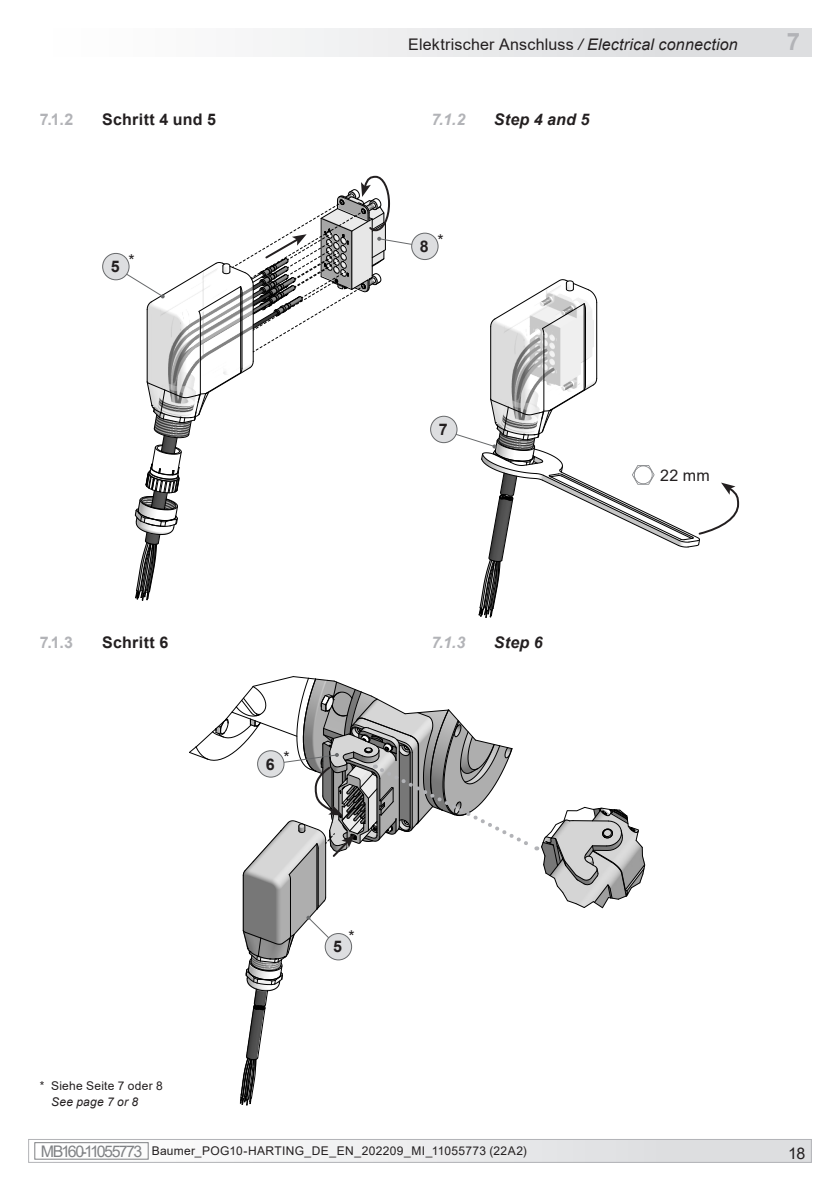
<style>
.page{position:relative;width:840px;height:1191px;background:#fff}
.page>*{position:absolute;margin:0;border:0;box-sizing:border-box;transform-origin:0 0}
.t1{font:700 24px "Arial";color:#b2b3b7}
.t2{font:16px "Arial";letter-spacing:.01em;color:#231f20}
.t3{font:700 16px "Arial";letter-spacing:.015em;color:#231f20}
.t4{font:italic 700 16px "Arial";letter-spacing:.015em;color:#231f20}
.t5{font:700 16px "Arial";color:#b2b3b7}
.t6{font:italic 700 16px "Arial";color:#b2b3b7}
.t7{font:12px "Arial";letter-spacing:.025em;color:#231f20}
.t8{font:italic 12px "Arial";letter-spacing:.02em;color:#231f20}
.s1{font-style:italic}
.s2{font-size:16px;color:#808285}
</style>
<div class="page">
<div style="left:29px;top:1139px;width:781px;height:23px;background:linear-gradient(to right,#fafafa,#dbdcde)"></div>
<div style="left:35px;top:1142px;width:113px;height:17px;border:1px solid #808285"></div>
<div style="left:28px;top:1139px;width:783px;height:23px;border:1px solid #b2b3b7"></div>
<div style="left:28px;top:28px;width:783px;height:29px;background:linear-gradient(to right,#fff,#d8d9dc)"></div>
<img style="left:146px;top:352px;width:108px;height:13px">
<hr style="left:240px;top:286px;width:1px;height:87px;background:#000">
<hr style="left:241px;top:292px;width:1px;height:76px;background:#000">
<hr style="left:200px;top:317px;width:1px;height:76px;background:#000">
<hr style="left:147px;top:309px;width:1px;height:73px;background:#000">
<hr style="left:253px;top:285px;width:1px;height:76px;background:#000">
<svg style="left:135px;top:361px;width:118px;height:240px"></svg>
<img style="left:491px;top:297px;width:107px;height:81px">
<hr style="left:583px;top:304px;width:1px;height:86px;background:#000">
<hr style="left:585px;top:309px;width:1px;height:76px;background:#000">
<hr style="left:543px;top:334px;width:1px;height:76px;background:#000">
<hr style="left:490px;top:327px;width:1px;height:72px;background:#000">
<svg style="left:490px;top:279px;width:106px;height:55px"></svg>
<hr style="left:596px;top:302px;width:1px;height:76px;background:#000">
<svg style="left:115px;top:175px;width:310px;height:177px"></svg>
<div style="left:411px;top:233px;width:27px;height:26px;background:#dddee0;border-radius:50%"></div>
<div style="left:411px;top:233px;width:27px;height:27px;border:1px solid #67696b;border-radius:50%"></div>
<div style="left:103px;top:253px;width:26px;height:27px;background:#dddee0;border-radius:50%"></div>
<div style="left:102px;top:253px;width:27px;height:27px;border:1px solid #67696b;border-radius:50%"></div>
<div style="left:430px;top:416px;width:27px;height:26px;background:#dddee0;border-radius:50%"></div>
<div style="left:430px;top:416px;width:27px;height:27px;border:1px solid #67696b;border-radius:50%"></div>
<svg style="left:442px;top:378px;width:297px;height:240px"></svg>
<svg style="left:189px;top:676px;width:455px;height:429px"></svg>
<h2 class="t5" style="left:40px;top:108px;width:35px">7.1.2</h2>
<h2 class="t3" style="left:102px;top:108px;width:115px">Schritt 4 und 5</h2>
<h2 class="t3" style="left:111px;top:255px;width:10px">5</h2>
<h2 class="t2" style="left:128px;top:249px;width:8px">*</h2>
<h2 class="t5" style="left:40px;top:631px;width:35px">7.1.3</h2>
<h2 class="t3" style="left:102px;top:631px;width:68px">Schritt 6</h2>
<h2 class="t3" style="left:266px;top:752px;width:10px">6</h2>
<h2 class="t2" style="left:283px;top:746px;width:8px">*</h2>
<h2 class="t2" style="left:408px;top:33px;width:331px">Elektrischer Anschluss <span class="s1">/ Electrical connection</span></h2>
<h1 class="t1" style="left:786px;top:24px;width:15px">7</h1>
<h2 class="t6" style="left:431px;top:109px;width:36px">7.1.2</h2>
<h2 class="t4" style="left:493px;top:109px;width:97px">Step 4 and 5</h2>
<h2 class="t3" style="left:419px;top:235px;width:10px">8</h2>
<h2 class="t2" style="left:437px;top:229px;width:8px">*</h2>
<h2 class="t3" style="left:438px;top:418px;width:10px">7</h2>
<h2 class="t6" style="left:431px;top:632px;width:36px">7.1.3</h2>
<h2 class="t4" style="left:493px;top:632px;width:50px">Step 6</h2>
<h2 class="t2" style="left:660px;top:464px;width:51px">22 mm</h2>
<p class="t7" style="left:40px;top:1077px;width:124px">* Siehe Seite 7 oder 8</p>
<p class="t8" style="left:51px;top:1094px;width:88px">See page 7 or 8</p>
<h2 class="t2" style="left:348px;top:925px;width:8px">*</h2>
<h2 class="t3" style="left:333px;top:935px;width:10px">5</h2>
<p class="t7" style="left:41px;top:1143px;width:487px"><span class="s2">MB160 - 11055773</span> Baumer_POG10-HARTING_DE_EN_202209_MI_11055773 (22A2)</p>
<h2 class="t2" style="left:787px;top:1142px;width:19px">18</h2>
</div>
